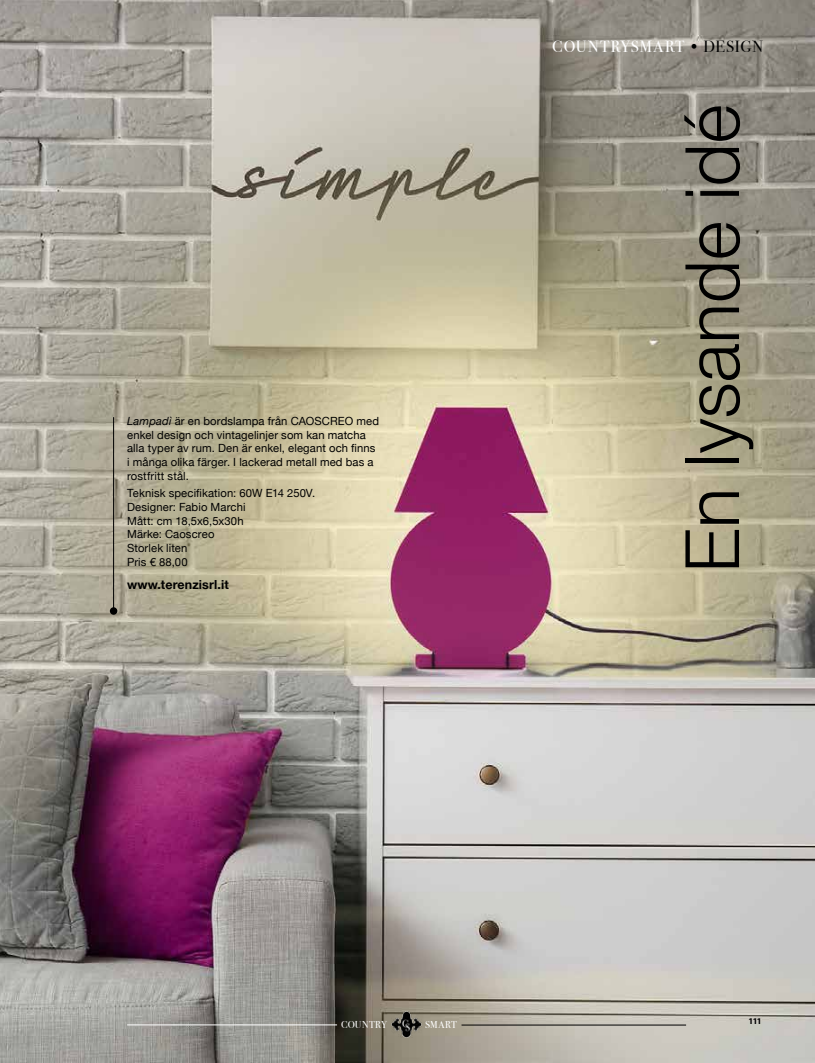
<style>
.page{position:relative;width:815px;height:1063px;background:#fff}
.page>*{position:absolute;margin:0;border:0;box-sizing:border-box;transform-origin:0 0}
.t1{font:300 75px "Helvetica Neue";color:#000}
.t2{font:16.25px "Bodoni Svty Two OSITCTT";letter-spacing:.05em;color:#fff}
.t3{font:700 12.5px "Helvetica Neue";letter-spacing:.01em;color:#000}
.t4{font:11.25px/13.8px "Helvetica Neue";letter-spacing:.01em;color:#000}
.t5{font:10px "Bodoni Svty Two SCITCTT";letter-spacing:.025em;color:#fff}
.t6{font:700 8.75px "Myriad Pro";color:#000}
.s1{font-style:italic}
.s2{color:#000}
</style>
<div class="page">
<img style="left:1px;top:0;width:814px;height:1062px">
<hr style="left:113px;top:417px;width:1px;height:194px;background:#000">
<div style="left:110px;top:607px;width:7px;height:8px;background:#000;border-radius:50%"></div>
<hr style="left:127px;top:1025px;width:210px;height:1px;background:#fff">
<img style="left:392px;top:1012px;width:29px;height:26px">
<hr style="left:462px;top:1025px;width:224px;height:1px;background:#000">
<p class="t4" style="left:127px;top:415px;width:253px"><span class="s1">Lampadì</span> är en bordslampa från CAOSCREO med enkel design och vintagelinjer som kan matcha alla typer av rum. Den är enkel, elegant och finns i många olika färger. I lackerad metall med bas a rostfritt stål.</p>
<p class="t4" style="left:127px;top:487px;width:190px">Teknisk specifikation: 60W E14 250V.<br>Designer: Fabio Marchi<br>Mått: cm 18,5x6,5x30h<br>Märke: Caoscreo<br>Storlek liten<br>Pris € 88,00</p>
<p class="t3" style="left:127px;top:575px;width:103px">www.terenzisrl.it</p>
<h2 class="t2" style="left:552px;top:37px;width:212px">COUNTRYSMART <span class="s2">• DESIGN</span></h2>
<h1 class="t1" style="left:652px;top:573px;width:470px;rotate:-90deg">En lysande idé</h1>
<p class="t5" style="left:341px;top:1019px;width:48px">COUNTRY</p>
<p class="t5" style="left:425px;top:1019px;width:33px">SMART</p>
<p class="t6" style="left:748px;top:1017px;width:15px">111</p>
</div>
